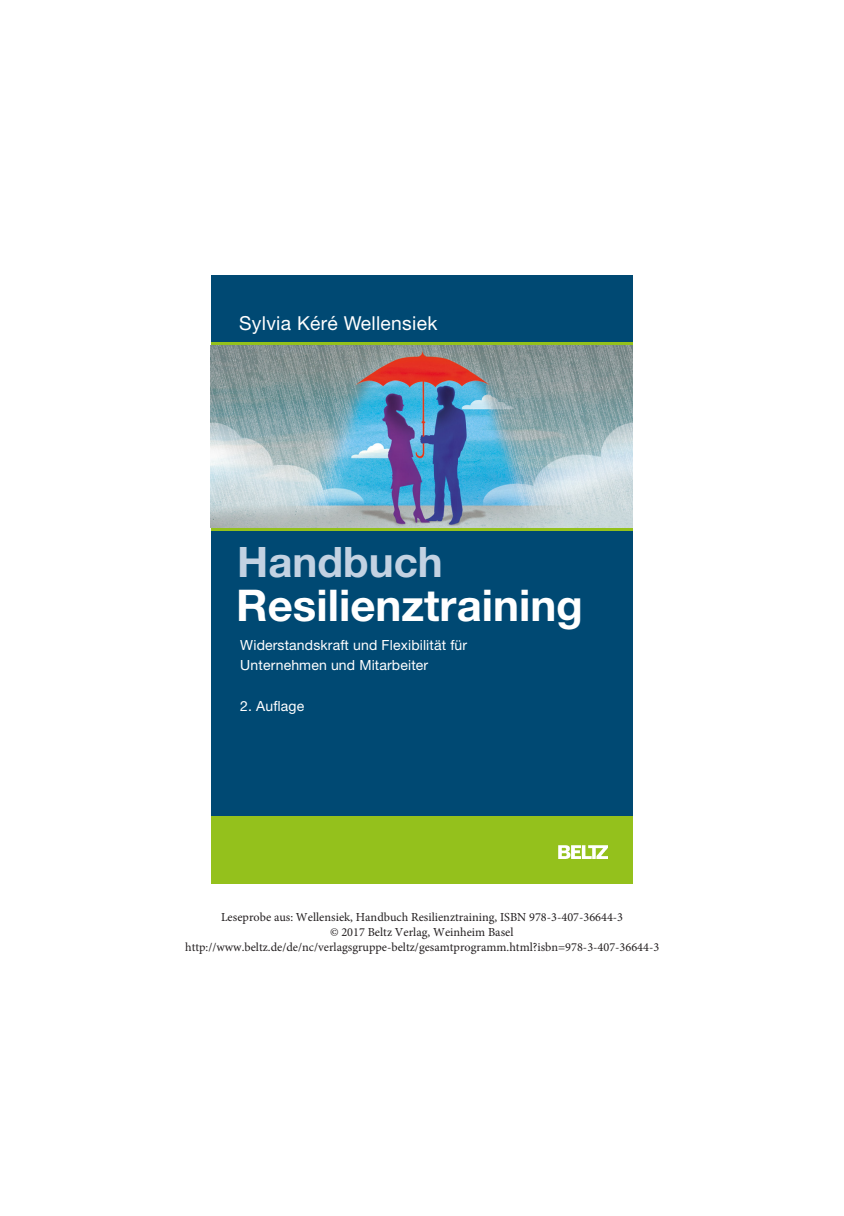
<style>
.page{position:relative;width:844px;height:1216px;background:#fff}
.page>*{position:absolute;margin:0;border:0;box-sizing:border-box;transform-origin:0 0}
.t1{font:700 43.75px "Helvetica Neue";color:#fff}
.t2{font:700 42px "Helvetica Neue";color:#c3d2e2}
.t3{font:19.25px "Helvetica Neue";letter-spacing:.015em;color:#fff}
.t4{font:14px/20.1px "Helvetica Neue";letter-spacing:.01em;color:#fff}
.t5{font:12.25px/14.9px "Minion Pro";color:#231f20;text-align:center}
</style>
<div class="page">
<div style="left:210px;top:275px;width:422px;height:608px;background:#004973"></div>
<div style="left:210px;top:816px;width:422px;height:67px;background:#94c11c"></div>
<img style="left:558px;top:845px;width:49px;height:13px">
<hr style="left:210px;top:528px;width:422px;height:3px;background:#94c11c">
<hr style="left:210px;top:342px;width:422px;height:3px;background:#94c11c">
<img style="left:210px;top:345px;width:422px;height:183px">
<h3 class="t3" style="left:239px;top:311px;width:200px">Sylvia Kéré Wellensiek</h3>
<h2 class="t2" style="left:237px;top:536px;width:207px">Handbuch</h2>
<h1 class="t1" style="left:236px;top:578px;width:348px">Resilienztraining</h1>
<p class="t4" style="left:240px;top:635px;width:228px">Widerstandskraft und Flexibilität für<br>Unternehmen und Mitarbeiter</p>
<p class="t4" style="left:240px;top:695px;width:65px">2. Auflage</p>
<p class="t5" style="left:185px;top:910px;width:475px">Leseprobe aus: Wellensiek, Handbuch Resilienztraining, ISBN 978-3-407-36644-3<br>© 2017 Beltz Verlag, Weinheim Basel http://www.beltz.de/de/nc/verlagsgruppe-beltz/gesamtprogramm.html?isbn=978-3-407-36644-3</p>
</div>
